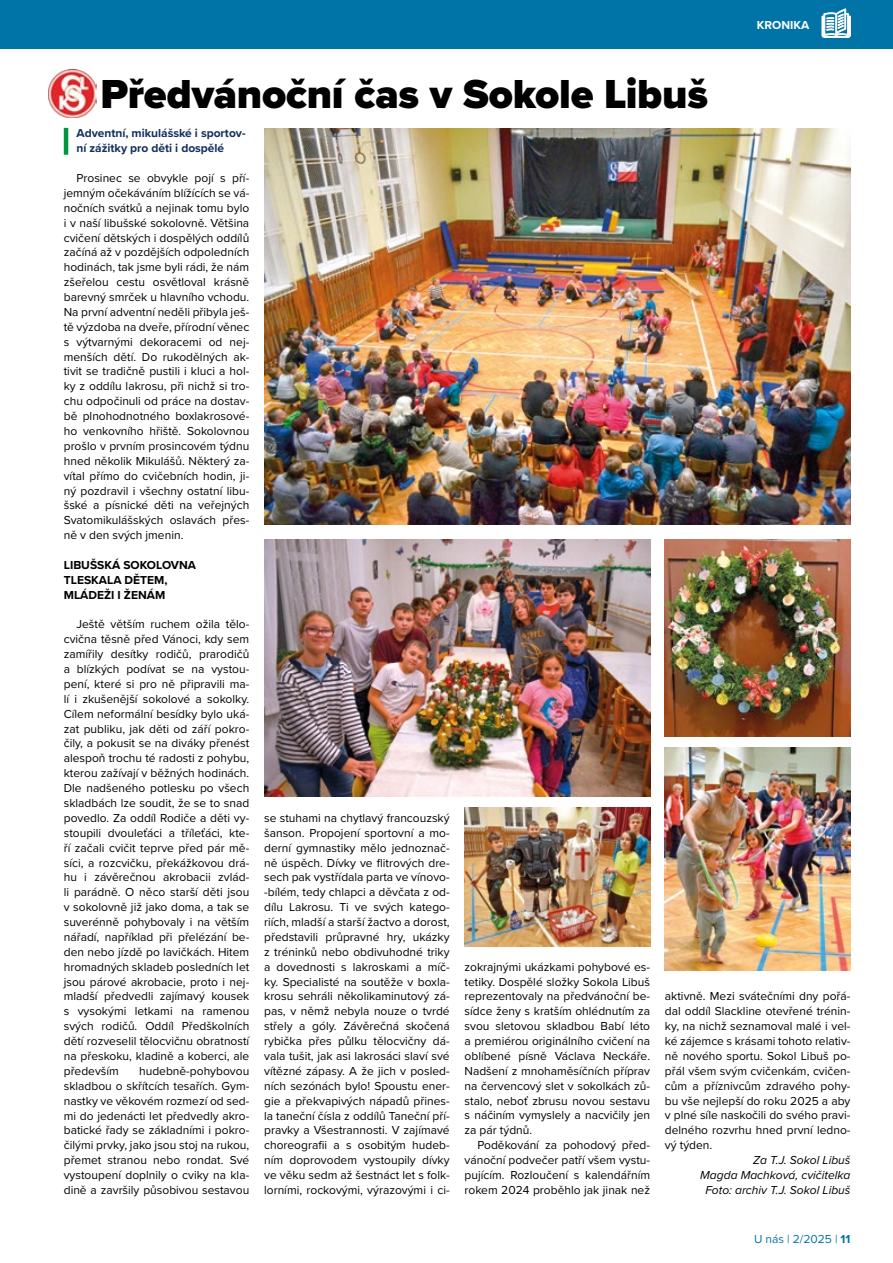
<style>
.page{position:relative;width:893px;height:1263px;background:#fff}
.page>*{position:absolute;margin:0;border:0;box-sizing:border-box;transform-origin:0 0}
.t1{font:900 42px "Proxima Nova";letter-spacing:-.005em;color:#000}
.t2{font:12px/14.9px "Proxima Nova";color:#000;text-align:justify}
.t3{font:italic 12px/14.9px "Proxima Nova";color:#000;text-align:right}
.t4{font:700 12px/14.9px "Proxima Nova";color:#132f5e}
.t5{font:700 12px/14.9px "Proxima Nova";color:#000}
.t6{font:12px "Proxima Nova";color:#0074a6}
.t7{font:700 12px "Proxima Nova";color:#fff}
.s1{font-weight:700}
</style>
<div class="page">
<div style="left:0;top:0;width:893px;height:48px;background:#0074a6"></div>
<svg style="left:822px;top:8px;width:29px;height:30px"></svg>
<hr style="left:64px;top:128px;width:4px;height:27px;background:#009641">
<img style="left:48px;top:69px;width:48px;height:49px">
<img style="left:665px;top:539px;width:185px;height:197px">
<img style="left:264px;top:539px;width:386px;height:257px">
<img style="left:465px;top:807px;width:185px;height:139px">
<img style="left:665px;top:747px;width:185px;height:224px">
<img style="left:264px;top:128px;width:586px;height:396px">
<h1 class="t1" style="left:101px;top:62px;width:609px">Předvánoční čas v Sokole Libuš</h1>
<p class="t7" style="left:757px;top:16px;width:54px">KRONIKA</p>
<p class="t4" style="left:77px;top:126px;width:171px">Adventní, mikulášské i sportov&shy;ní zážitky pro děti i dospělé</p>
<p class="t2" style="left:64px;top:170px;width:187px;text-indent:13px">Prosinec se obvykle pojí s pří&shy;jemným očekáváním blížících se vá&shy;nočních svátků a nejinak tomu bylo i v naší libušské sokolovně. Většina cvičení dětských i dospělých oddílů začíná až v pozdějších odpoledních hodinách, tak jsme byli rádi, že nám zšeřelou cestu osvětloval krásně barevný smrček u hlavního vchodu.<br>Na první adventní neděli přibyla ješ&shy;tě výzdoba na dveře, přírodní věnec s výtvarnými dekoracemi od nej&shy;menších dětí. Do rukodělných ak&shy;tivit se tradičně pustili i kluci a hol&shy;ky z oddílu lakrosu, při nichž si tro&shy;chu odpočinuli od práce na dostav&shy;bě plnohodnotného boxlakrosové&shy;ho venkovního hřiště. Sokolovnou prošlo v prvním prosincovém týdnu hned několik Mikulášů. Některý za&shy;vítal přímo do cvičebních hodin, ji&shy;ný pozdravil i všechny ostatní libu&shy;šské a písnické děti na veřejných Svatomikulášských oslavách přes&shy;ně v den svých jmenin.</p>
<p class="t5" style="left:64px;top:557px;width:134px">LIBUŠSKÁ SOKOLOVNA<br>TLESKALA DĚTEM,<br>MLÁDEŽI I ŽENÁM</p>
<p class="t2" style="left:64px;top:616px;width:187px;text-indent:13px">Ještě větším ruchem ožila tělo&shy;cvična těsně před Vánoci, kdy sem zamířily desítky rodičů, prarodičů a blízkých podívat se na vystou&shy;pení, které si pro ně připravili ma&shy;lí i zkušenější sokolové a sokolky.<br>Cílem neformální besídky bylo uká&shy;zat publiku, jak děti od září pokro&shy;čily, a pokusit se na diváky přenést alespoň trochu té radosti z pohybu, kterou zažívají v běžných hodinách.<br>Dle nadšeného potlesku po všech skladbách lze soudit, že se to snad povedlo. Za oddíl Rodiče a děti vy&shy;stoupili dvouleťáci a tříleťáci, kte&shy;ří začali cvičit teprve před pár mě&shy;síci, a rozcvičku, překážkovou drá&shy;hu i závěrečnou akrobacii zvlád&shy;li parádně. O něco starší děti jsou v sokolovně již jako doma, a tak se suverénně pohybovaly i na větším nářadí, například při přelézání be&shy;den nebo jízdě po lavičkách. Hitem hromadných skladeb posledních let jsou párové akrobacie, proto i nej&shy;mladší předvedli zajímavý kousek s vysokými letkami na ramenou svých rodičů. Oddíl Předškolních dětí rozveselil tělocvičnu obratností na přeskoku, kladině a koberci, ale především</p>
<p class="t2" style="left:64px;top:1063px;width:187px;text-indent:75px">hudebně-pohybovou skladbou o skřítcích tesařích. Gym&shy;nastky ve věkovém rozmezí od sed&shy;mi do jedenácti let předvedly akro&shy;batické řady se základními i pokro&shy;čilými prvky, jako jsou stoj na rukou, přemet stranou nebo rondat. Své vystoupení doplnily o cviky na kla&shy;dině a završily působivou sestavou</p>
<p class="t2" style="left:264px;top:810px;width:187px">se stuhami na chytlavý francouzský šanson. Propojení sportovní a mo&shy;derní gymnastiky mělo jednoznač&shy;ně úspěch. Dívky ve flitrových dre&shy;sech pak vystřídala parta ve vínovo--bílém, tedy chlapci a děvčata z od&shy;dílu Lakrosu. Ti ve svých katego&shy;riích, mladší a starší žactvo a dorost, představili průpravné hry, ukázky z tréninků nebo obdivuhodné triky a dovednosti s lakroskami a míč&shy;ky. Specialisté na soutěže v boxla&shy;krosu sehráli několikaminutový zá&shy;pas, v němž nebyla nouze o tvrdé střely a góly. Závěrečná skočená rybička přes půlku tělocvičny dá&shy;vala tušit, jak asi lakrosáci slaví své vítězné zápasy. A že jich v posled&shy;ních sezónách bylo! Spoustu ener&shy;gie a překvapivých nápadů přines&shy;la taneční čísla z oddílů Taneční pří&shy;pravky a Všestrannosti. V zajímavé choreografii a s osobitým hudeb&shy;ním doprovodem vystoupily dívky ve věku sedm až šestnáct let s folk&shy;lorními, rockovými, výrazovými i ci-</p>
<p class="t2" style="left:465px;top:959px;width:187px">zokrajnými ukázkami pohybové es&shy;tetiky. Dospělé složky Sokola Libuš reprezentovaly na předvánoční be&shy;sídce ženy s kratším ohlédnutím za svou sletovou skladbou Babí léto a premiérou originálního cvičení na oblíbené písně Václava Neckáře.<br>Nadšení z mnohaměsíčních příprav na červencový slet v sokolkách zů&shy;stalo, neboť zbrusu novou sestavu s náčiním vymyslely a nacvičily jen za pár týdnů.</p>
<p class="t2" style="left:465px;top:1137px;width:187px;text-indent:13px">Poděkování za pohodový před&shy;vánoční podvečer patří všem vystu&shy;pujícím. Rozloučení s kalendářním rokem 2024 proběhlo jak jinak než</p>
<p class="t2" style="left:665px;top:988px;width:187px">aktivně. Mezi svátečními dny pořá&shy;dal oddíl Slackline otevřené trénin&shy;ky, na nichž seznamoval malé i vel&shy;ké zájemce s krásami tohoto relativ&shy;ně nového sportu. Sokol Libuš po&shy;přál všem svým cvičenkám, cvičen&shy;cům a příznivcům zdravého pohy&shy;bu vše nejlepší do roku 2025 a aby v plné síle naskočili do svého pravi&shy;delného rozvrhu hned první ledno&shy;vý týden.</p>
<p class="t3" style="left:700px;top:1152px;width:152px">Za T.J. Sokol Libuš<br>Magda Machková, cvičitelka<br>Foto: archiv T.J. Sokol Libuš</p>
<p class="t6" style="left:754px;top:1230px;width:98px">U nás | 2/2025 | <span class="s1">11</span></p>
</div>
